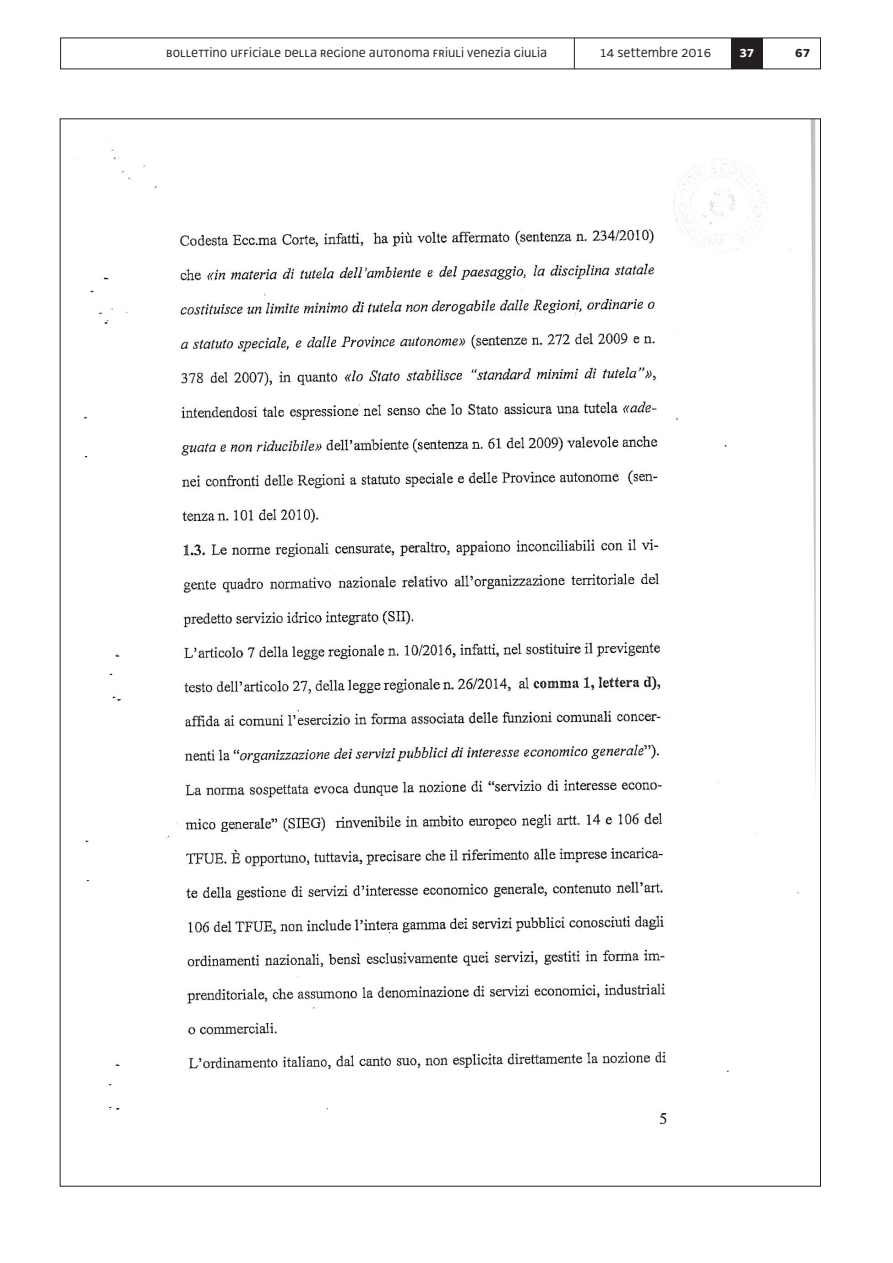
<style>
.page{position:relative;width:893px;height:1263px;background:#fff}
.page>*{position:absolute;margin:0;border:0;box-sizing:border-box;transform-origin:0 0}
.t1{font:15px "Decima UNI";color:#231f20}
.t2{font:15px "Decima WE";color:#231f20}
.t3{font:700 15px "Decima WE";color:#fff}
.t4{font:700 15px "Decima WE";color:#231f20}
</style>
<div class="page">
<div style="left:731px;top:38px;width:32px;height:31px;background:#231f20"></div>
<hr style="left:574px;top:38px;width:1px;height:31px;background:#231f20">
<img style="left:74px;top:121px;width:741px;height:1004px">
<p class="t1" style="left:166px;top:43px;width:382px">bollettino ufficiale della regione autonoma friuli venezia giulia</p>
<p class="t2" style="left:599px;top:43px;width:113px">14 settembre 2016</p>
<p class="t3" style="left:739px;top:43px;width:16px">37</p>
<p class="t4" style="left:795px;top:43px;width:16px">67</p>
</div>
